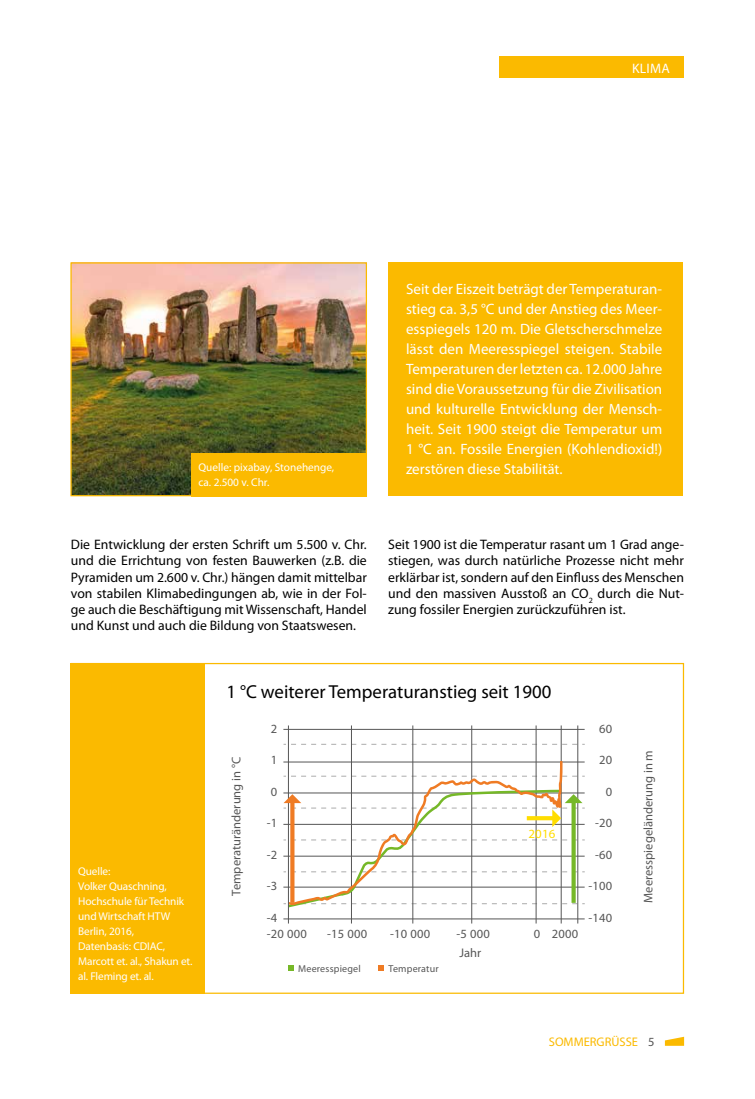
<style>
.page{position:relative;width:755px;height:1099px;background:#fff}
.page>*{position:absolute;margin:0;border:0;box-sizing:border-box;transform-origin:0 0}
.t1{font:18.88px "Myriad Pro";color:#000}
.t2{font:15px/20px "Myriad Pro";color:#fff;text-align:justify}
.t3{font:13.75px/16.2px "Myriad Pro";color:#000;text-align:justify}
.t4{font:13.75px "Myriad Pro";letter-spacing:.02em;color:#fff}
.t5{font:12.5px "Myriad Pro";color:#565656}
.t6{font:12.5px "Myriad Pro";color:#fbba00}
.t7{font:12.5px "Myriad Pro";color:#fd0}
.t8{font:11.25px/15px "Myriad Pro";letter-spacing:-.01em;color:#fff}
.t9{font:10px "Myriad Pro";letter-spacing:.02em;color:#565656}
.s1{color:#565656}
</style>
<div class="page">
<hr style="left:283px;top:918px;width:301px;height:1px;background:#565656">
<hr style="left:283px;top:886px;width:301px;height:1px;background:#565656">
<svg style="left:283px;top:903px;width:302px;height:1px"></svg>
<svg style="left:283px;top:775px;width:302px;height:1px"></svg>
<svg style="left:284px;top:743px;width:301px;height:1px"></svg>
<hr style="left:283px;top:855px;width:301px;height:1px;background:#565656">
<hr style="left:283px;top:792px;width:301px;height:1px;background:#565656">
<hr style="left:283px;top:761px;width:301px;height:1px;background:#565656">
<hr style="left:283px;top:729px;width:301px;height:1px;background:#565656">
<svg style="left:288px;top:965px;width:5px;height:6px"></svg>
<svg style="left:378px;top:965px;width:6px;height:6px"></svg>
<hr style="left:577px;top:725px;width:1px;height:198px;background:#565656">
<hr style="left:351px;top:725px;width:1px;height:198px;background:#565656">
<hr style="left:412px;top:725px;width:1px;height:198px;background:#565656">
<hr style="left:471px;top:725px;width:1px;height:198px;background:#565656">
<hr style="left:535px;top:725px;width:1px;height:198px;background:#565656">
<hr style="left:561px;top:725px;width:1px;height:198px;background:#565656">
<svg style="left:286px;top:788px;width:278px;height:121px"></svg>
<svg style="left:289px;top:761px;width:273px;height:144px"></svg>
<hr style="left:288px;top:725px;width:1px;height:198px;background:#565656">
<svg style="left:290px;top:827px;width:4px;height:75px"></svg>
<svg style="left:283px;top:794px;width:302px;height:33px"></svg>
<div style="left:571px;top:801px;width:5px;height:101px;background:#76b828"></div>
<svg style="left:665px;top:1036px;width:19px;height:9px"></svg>
<div style="left:500px;top:57px;width:184px;height:21px;background:#fbba00"></div>
<img style="left:72px;top:264px;width:293px;height:230px">
<div style="left:70px;top:262px;width:297px;height:234px;border:1px solid #fbba00"></div>
<div style="left:70px;top:663px;width:135px;height:330px;background:#fbba00"></div>
<div style="left:388px;top:262px;width:295px;height:234px;background:#fbba00"></div>
<div style="left:191px;top:452px;width:176px;height:44px;background:#fbba00"></div>
<p class="t4" style="left:632px;top:59px;width:39px">KLIMA</p>
<p class="t8" style="left:198px;top:459px;width:137px">Quelle: pixabay, Stonehenge, ca. 2.500 v. Chr.</p>
<p class="t2" style="left:406px;top:278px;width:258px">Seit der Eiszeit beträgt der Temperaturan&shy;stieg ca. 3,5 °C und der Anstieg des Meer&shy;esspiegels 120 m. Die Gletscherschmelze lässt den Meeresspiegel steigen. Stabile Temperaturen der letzten ca. 12.000 Jahre sind die Voraussetzung für die Zivilisation und kulturelle Entwicklung der Mensch&shy;heit. Seit 1900 steigt die Temperatur um 1 °C an. Fossile Energien (Kohlendioxid!) zerstören diese Stabilität.</p>
<p class="t3" style="left:71px;top:536px;width:297px">Die Entwicklung der ersten Schrift um 5.500 v. Chr. und die Errichtung von festen Bauwerken (z.B. die Pyramiden um 2.600 v. Chr.) hängen damit mittelbar von stabilen Klimabedingungen ab, wie in der Fol&shy;ge auch die Beschäftigung mit Wissenschaft, Handel und Kunst und auch die Bildung von Staatswesen.</p>
<p class="t3" style="left:388px;top:536px;width:297px">Seit 1900 ist die Temperatur rasant um 1 Grad ange&shy;stiegen, was durch natürliche Prozesse nicht mehr erklärbar ist, sondern auf den Einfluss des Menschen und den massiven Ausstoß an CO<sub>2</sub> durch die Nut&shy;zung fossiler Energien zurückzuführen ist.</p>
<p class="t8" style="left:78px;top:863px;width:116px">Quelle:<br>Volker Quaschning,<br>Hochschule für Technik und Wirtschaft HTW<br>Berlin, 2016,<br>Datenbasis: CDIAC,<br>Marcott et. al., Shakun et. al. Fleming et. al.</p>
<h1 class="t1" style="left:226px;top:679px;width:326px">1 °C weiterer Temperaturanstieg seit 1900</h1>
<p class="t5" style="left:271px;top:721px;width:8px">2</p>
<p class="t5" style="left:271px;top:752px;width:8px">1</p>
<p class="t5" style="left:271px;top:784px;width:8px">0</p>
<p class="t5" style="left:267px;top:815px;width:12px">-1</p>
<p class="t5" style="left:267px;top:847px;width:12px">-2</p>
<p class="t5" style="left:267px;top:878px;width:12px">-3</p>
<p class="t5" style="left:267px;top:909px;width:12px">-4</p>
<p class="t5" style="left:599px;top:721px;width:15px">60</p>
<p class="t5" style="left:599px;top:752px;width:15px">20</p>
<p class="t5" style="left:606px;top:784px;width:8px">0</p>
<p class="t5" style="left:595px;top:815px;width:19px">-20</p>
<p class="t5" style="left:595px;top:847px;width:19px">-60</p>
<p class="t5" style="left:588px;top:878px;width:25px">-100</p>
<p class="t5" style="left:588px;top:909px;width:25px">-140</p>
<p class="t5" style="left:229px;top:895px;width:140px;rotate:-90deg">Temperaturänderung in °C</p>
<p class="t5" style="left:640px;top:902px;width:154px;rotate:-90deg">Meeresspiegeländerung in m</p>
<p class="t7" style="left:528px;top:826px;width:29px">2016</p>
<p class="t5" style="left:267px;top:926px;width:42px">-20 000</p>
<p class="t5" style="left:327px;top:926px;width:42px">-15 000</p>
<p class="t5" style="left:390px;top:926px;width:42px">-10 000</p>
<p class="t5" style="left:456px;top:926px;width:35px">-5 000</p>
<p class="t5" style="left:534px;top:926px;width:46px">0 2000</p>
<p class="t9" style="left:298px;top:962px;width:64px">Meeresspiegel</p>
<p class="t9" style="left:388px;top:962px;width:52px">Temperatur</p>
<p class="t5" style="left:459px;top:945px;width:23px">Jahr</p>
<p class="t6" style="left:549px;top:1033px;width:107px">SOMMERGRÜSSE <span class="s1">5</span></p>
</div>
